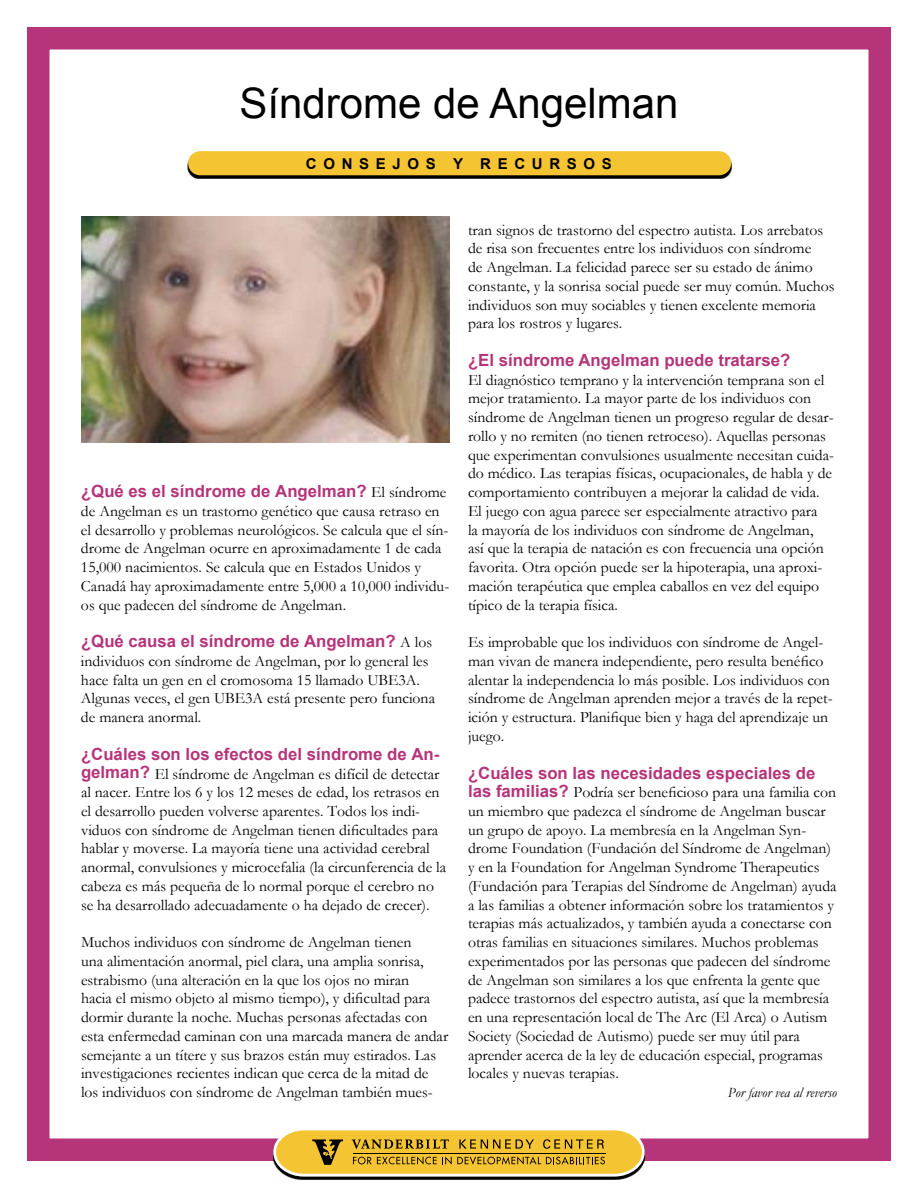
<style>
.page{position:relative;width:918px;height:1188px;background:#fff}
.page>*{position:absolute;margin:0;border:0;box-sizing:border-box;transform-origin:0 0}
.t1{font:42px "Arial";color:#000}
.Copy_-_Hyphens{font:700 16.8px "Arial";color:#b63479}
.Copy{font:700 16.8px "Arial";color:#b63479}
.Copy_-_Hyphens-2{font:15.75px/18.8px "Garamond";color:#000}
.t2{font:700 15px "Arial";letter-spacing:.445em;color:#000}
.Copy_-_Italic{font:italic 14.25px "Garamond";color:#000}
.s1{font-family:"Garamond";font-weight:400;font-size:15.75px;color:#000}
.s2{font-family:"Arial";font-weight:700;font-size:16.8px;color:#b63479}
</style>
<div class="page">
<div style="left:27px;top:27px;width:864px;height:1134px;border:22px solid #b63479"></div>
<div style="left:273px;top:1130px;width:372px;height:50px;background:#000"></div>
<svg style="left:272px;top:1130px;width:374px;height:48px"></svg>
<img style="left:81px;top:216px;width:368px;height:227px">
<svg style="left:187px;top:154px;width:545px;height:25px"></svg>
<div style="left:188px;top:151px;width:543px;height:24px;background:#f5c433;border-radius:12px"></div>
<h1 class="t1" style="left:240px;top:76px;width:440px">Síndrome de Angelman</h1>
<p class="t2" style="left:306px;top:153px;width:308px">CONSEJOS Y RECURSOS</p>
<h1 class="Copy_-_Hyphens" style="left:81px;top:480px;width:367px">¿Qué es el síndrome de Angelman? <span class="s1">El síndrome</span></h1>
<h1 class="Copy_-_Hyphens-2" style="left:81px;top:501px;width:370px">de Angelman es un trastorno genético que causa retraso en el desarrollo y problemas neurológicos. Se calcula que el sín&shy;drome de Angelman ocurre en aproximadamente 1 de cada 15,000 nacimientos. Se calcula que en Estados Unidos y Canadá hay aproximadamente entre 5,000 a 10,000 individu&shy;os que padecen del síndrome de Angelman.</h1>
<h1 class="Copy_-_Hyphens" style="left:81px;top:630px;width:353px">¿Qué causa el síndrome de Angelman? <span class="s1">A los</span></h1>
<h1 class="Copy_-_Hyphens-2" style="left:81px;top:651px;width:356px">individuos con síndrome de Angelman, por lo general les hace falta un gen en el cromosoma 15 llamado UBE3A.<br>Algunas veces, el gen UBE3A está presente pero funciona de manera anormal.</h1>
<h1 class="Copy_-_Hyphens" style="left:81px;top:743px;width:360px">¿Cuáles son los efectos del síndrome de An-</h1>
<h1 class="Copy_-_Hyphens-2" style="left:81px;top:764px;width:367px"><span class="s2">gelman?</span> El síndrome de Angelman es difícil de detectar al nacer. Entre los 6 y los 12 meses de edad, los retrasos en el desarrollo pueden volverse aparentes. Todos los indi&shy;viduos con síndrome de Angelman tienen dificultades para hablar y moverse. La mayoría tiene una actividad cerebral anormal, convulsiones y microcefalia (la circunferencia de la cabeza es más pequeña de lo normal porque el cerebro no se ha desarrollado adecuadamente o ha dejado de crecer).</h1>
<h1 class="Copy_-_Hyphens-2" style="left:81px;top:933px;width:369px">Muchos individuos con síndrome de Angelman tienen<br>una alimentación anormal, piel clara, una amplia sonrisa, estrabismo (una alteración en la que los ojos no miran<br>hacia el mismo objeto al mismo tiempo), y dificultad para dormir durante la noche. Muchas personas afectadas con esta enfermedad caminan con una marcada manera de andar semejante a un títere y sus brazos están muy estirados. Las investigaciones recientes indican que cerca de la mitad de los individuos con síndrome de Angelman también mues-</h1>
<h1 class="Copy_-_Hyphens-2" style="left:468px;top:220px;width:368px">tran signos de trastorno del espectro autista. Los arrebatos de risa son frecuentes entre los individuos con síndrome<br>de Angelman. La felicidad parece ser su estado de ánimo constante, y la sonrisa social puede ser muy común. Muchos individuos son muy sociables y tienen excelente memoria para los rostros y lugares.</h1>
<p class="Copy" style="left:468px;top:349px;width:324px">¿El síndrome Angelman puede tratarse?</p>
<h1 class="Copy_-_Hyphens-2" style="left:468px;top:370px;width:367px">El diagnóstico temprano y la intervención temprana son el mejor tratamiento. La mayor parte de los individuos con síndrome de Angelman tienen un progreso regular de desar&shy;rollo y no remiten (no tienen retroceso). Aquellas personas que experimentan convulsiones usualmente necesitan cuida&shy;do médico. Las terapias físicas, ocupacionales, de habla y de comportamiento contribuyen a mejorar la calidad de vida.<br>El juego con agua parece ser especialmente atractivo para<br>la mayoría de los individuos con síndrome de Angelman,<br>así que la terapia de natación es con frecuencia una opción favorita. Otra opción puede ser la hipoterapia, una aproxi&shy;mación terapéutica que emplea caballos en vez del equipo típico de la terapia física.</h1>
<h1 class="Copy_-_Hyphens-2" style="left:468px;top:633px;width:366px">Es improbable que los individuos con síndrome de Angel&shy;man vivan de manera independiente, pero resulta benéfico alentar la independencia lo más posible. Los individuos con síndrome de Angelman aprenden mejor a través de la repet&shy;ición y estructura. Planifique bien y haga del aprendizaje un juego.</h1>
<h1 class="Copy_-_Hyphens" style="left:468px;top:761px;width:349px">¿Cuáles son las necesidades especiales de</h1>
<h1 class="Copy_-_Hyphens-2" style="left:468px;top:783px;width:370px"><span class="s2">las familias?</span> Podría ser beneficioso para una familia con un miembro que padezca el síndrome de Angelman buscar un grupo de apoyo. La membresía en la Angelman Syn&shy;drome Foundation (Fundación del Síndrome de Angelman) y en la Foundation for Angelman Syndrome Therapeutics (Fundación para Terapias del Síndrome de Angelman) ayuda a las familias a obtener información sobre los tratamientos y terapias más actualizados, y también ayuda a conectarse con otras familias en situaciones similares. Muchos problemas experimentados por las personas que padecen del síndrome de Angelman son similares a los que enfrenta la gente que padece trastornos del espectro autista, así que la membresía en una representación local de The Arc (El Arca) o Autism Society (Sociedad de Autismo) puede ser muy útil para aprender acerca de la ley de educación especial, programas locales y nuevas terapias.</h1>
<h1 class="Copy_-_Italic" style="left:728px;top:1084px;width:111px">Por favor vea al reverso</h1>
</div>
